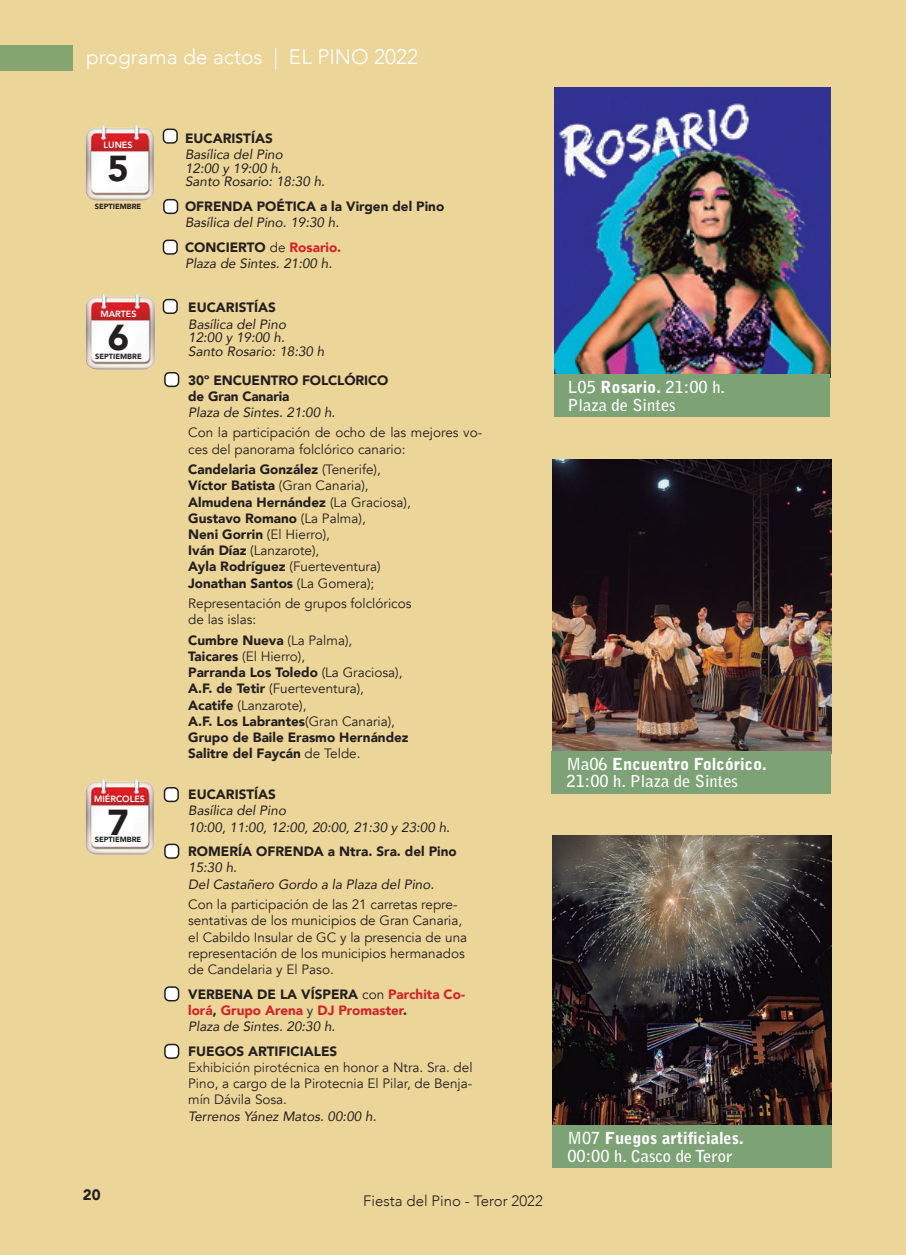
<style>
.page{position:relative;width:906px;height:1255px;background:#fff}
.page>*{position:absolute;margin:0;border:0;box-sizing:border-box;transform-origin:0 0}
.t1{font:900 36px "Avenir";color:#231f20}
.t2{font:300 21px "Avenir";color:#fff}
.t3{font:700 16.5px "Bell Gothic Std";color:#fff}
.t4{font:900 16.5px "Bell Gothic Std";color:#fff}
.t5{font:300 15px "Avenir";color:#231f20}
.t6{font:900 15px "Avenir";color:#231f20}
.t7{font:13.5px/16.2px "Avenir";color:#231f20}
.t8{font:900 13.5px "Avenir";color:#231f20}
.t9{font:italic 13.5px "Avenir";color:#231f20}
.t10{font:900 13.5px/16.2px "Avenir";color:#d1232a}
.t11{font:800 9px "Avenir";color:#fff}
.t12{font:900 7.5px "Avenir";color:#231f20}
.s1{font-weight:400}
.s2{color:#d1232a}
.s3{font-weight:900}
.s4{color:#231f20}
.s5{font-weight:400;color:#231f20}
.s6{font-weight:300}
.s7{font-weight:700}
</style>
<div class="page">
<div style="left:0;top:0;width:906px;height:1254px;background:#ecd598"></div>
<img style="left:85px;top:125px;width:69px;height:76px">
<div style="left:163px;top:129px;width:14px;height:14px;background:#fff;border-radius:4px"></div>
<div style="left:163px;top:128px;width:15px;height:16px;border:2px solid #231f20;border-radius:4px"></div>
<div style="left:163px;top:240px;width:14px;height:14px;background:#fff;border-radius:4px"></div>
<div style="left:163px;top:239px;width:15px;height:16px;border:2px solid #231f20;border-radius:4px"></div>
<div style="left:164px;top:200px;width:13px;height:13px;background:#fff;border-radius:4px"></div>
<div style="left:163px;top:199px;width:15px;height:15px;border:2px solid #231f20;border-radius:4px"></div>
<img style="left:85px;top:779px;width:69px;height:76px">
<img style="left:86px;top:294px;width:69px;height:76px">
<div style="left:163px;top:299px;width:14px;height:14px;background:#fff;border-radius:4px"></div>
<div style="left:163px;top:299px;width:15px;height:15px;border:2px solid #231f20;border-radius:4px"></div>
<div style="left:164px;top:787px;width:14px;height:14px;background:#fff;border-radius:4px"></div>
<div style="left:164px;top:787px;width:15px;height:15px;border:2px solid #231f20;border-radius:4px"></div>
<div style="left:165px;top:373px;width:13px;height:13px;background:#fff;border-radius:4px"></div>
<div style="left:164px;top:372px;width:15px;height:15px;border:2px solid #231f20;border-radius:4px"></div>
<div style="left:165px;top:844px;width:13px;height:14px;background:#fff;border-radius:4px"></div>
<div style="left:164px;top:843px;width:15px;height:15px;border:2px solid #231f20;border-radius:4px"></div>
<div style="left:165px;top:987px;width:13px;height:13px;background:#fff;border-radius:4px"></div>
<div style="left:164px;top:986px;width:15px;height:15px;border:2px solid #231f20;border-radius:4px"></div>
<div style="left:165px;top:1044px;width:13px;height:14px;background:#fff;border-radius:4px"></div>
<div style="left:164px;top:1043px;width:15px;height:15px;border:2px solid #231f20;border-radius:4px"></div>
<div style="left:0;top:46px;width:72px;height:25px;background:#84a470"></div>
<img style="left:554px;top:88px;width:277px;height:289px">
<div style="left:554px;top:374px;width:276px;height:42px;background:#7ca275"></div>
<img style="left:552px;top:460px;width:279px;height:293px">
<div style="left:551px;top:750px;width:279px;height:43px;background:#7ca275"></div>
<img style="left:552px;top:835px;width:279px;height:290px">
<div style="left:552px;top:1125px;width:279px;height:42px;background:#7ca275"></div>
<p class="t2" style="left:86px;top:44px;width:333px">programa de actos | EL PINO 2022</p>
<p class="t11" style="left:103px;top:138px;width:30px">LUNES</p>
<p class="t1" style="left:107px;top:138px;width:23px">5</p>
<p class="t12" style="left:95px;top:200px;width:48px">SEPTIEMBRE</p>
<p class="t11" style="left:100px;top:307px;width:38px">MARTES</p>
<p class="t12" style="left:95px;top:349px;width:48px">SEPTIEMBRE</p>
<p class="t1" style="left:108px;top:306px;width:23px">6</p>
<p class="t11" style="left:94px;top:792px;width:53px">MIÉRCOLES</p>
<p class="t12" style="left:95px;top:832px;width:48px">SEPTIEMBRE</p>
<p class="t1" style="left:107px;top:791px;width:23px">7</p>
<p class="t6" style="left:83px;top:1181px;width:19px">20</p>
<p class="t8" style="left:185px;top:127px;width:89px">EUCARISTÍAS</p>
<p class="t9" style="left:185px;top:146px;width:99px">Basílica del Pino</p>
<p class="t9" style="left:185px;top:160px;width:98px">12:00 y 19:00 h.</p>
<p class="t9" style="left:185px;top:173px;width:141px">Santo Rosario: 18:30 h.</p>
<p class="t8" style="left:185px;top:195px;width:261px">OFRENDA POÉTICA a la Virgen del Pino</p>
<p class="t9" style="left:185px;top:214px;width:156px">Basílica del Pino. 19:30 h.</p>
<p class="t8" style="left:185px;top:236px;width:158px">CONCIERTO <span class="s1">de</span> <span class="s2">Rosario.</span></p>
<p class="t9" style="left:185px;top:255px;width:149px">Plaza de Sintes. 21:00 h.</p>
<p class="t8" style="left:188px;top:296px;width:89px">EUCARISTÍAS</p>
<p class="t9" style="left:188px;top:315px;width:99px">Basílica del Pino</p>
<p class="t9" style="left:188px;top:329px;width:98px">12:00 y 19:00 h.</p>
<p class="t9" style="left:188px;top:342px;width:138px">Santo Rosario: 18:30 h</p>
<p class="t8" style="left:188px;top:368px;width:202px">30º ENCUENTRO FOLCLÓRICO</p>
<p class="t8" style="left:188px;top:384px;width:103px">de Gran Canaria</p>
<p class="t9" style="left:188px;top:404px;width:149px">Plaza de Sintes. 21:00 h.</p>
<p class="t7" style="left:188px;top:425px;width:296px">Con la participación de ocho de las mejores vo&shy;ces del panorama folclórico canario:</p>
<p class="t8" style="left:188px;top:458px;width:194px">Candelaria González <span class="s1">(Tenerife),</span></p>
<p class="t7" style="left:188px;top:478px;width:182px"><span class="s3">Víctor Batista</span> (Gran Canaria),</p>
<p class="t8" style="left:188px;top:490px;width:224px">Almudena Hernández <span class="s1">(La Graciosa),</span></p>
<p class="t8" style="left:188px;top:506px;width:179px">Gustavo Romano <span class="s1">(La Palma),</span></p>
<p class="t7" style="left:188px;top:526px;width:143px"><span class="s3">Neni Gorrin</span> (El Hierro),</p>
<p class="t7" style="left:188px;top:542px;width:133px"><span class="s3">Iván Díaz</span> (Lanzarote),</p>
<p class="t7" style="left:188px;top:559px;width:194px"><span class="s3">Ayla Rodríguez</span> (Fuerteventura)</p>
<p class="t8" style="left:188px;top:571px;width:187px">Jonathan Santos <span class="s1">(La Gomera);</span></p>
<p class="t7" style="left:188px;top:595px;width:225px">Representación de grupos folclóricos</p>
<p class="t7" style="left:188px;top:611px;width:69px">de las islas:</p>
<p class="t8" style="left:188px;top:628px;width:166px">Cumbre Nueva <span class="s1">(La Palma),</span></p>
<p class="t7" style="left:188px;top:648px;width:118px"><span class="s3">Taicares</span> (El Hierro),</p>
<p class="t8" style="left:188px;top:661px;width:216px">Parranda Los Toledo <span class="s1">(La Graciosa),</span></p>
<p class="t7" style="left:188px;top:680px;width:177px"><span class="s3">A.F. de Tetir</span> (Fuerteventura),</p>
<p class="t7" style="left:188px;top:697px;width:120px"><span class="s3">Acatife</span> (Lanzarote),</p>
<p class="t8" style="left:188px;top:709px;width:208px">A.F. Los Labrantes<span class="s1">(Gran Canaria),</span></p>
<p class="t8" style="left:188px;top:725px;width:222px">Grupo de Baile Erasmo Hernández</p>
<p class="t8" style="left:188px;top:742px;width:174px">Salitre del Faycán <span class="s1">de Telde.</span></p>
<p class="t8" style="left:188px;top:782px;width:89px">EUCARISTÍAS</p>
<p class="t9" style="left:188px;top:802px;width:99px">Basílica del Pino</p>
<p class="t9" style="left:188px;top:818px;width:263px">10:00, 11:00, 12:00, 20:00, 21:30 y 23:00 h.</p>
<p class="t8" style="left:188px;top:840px;width:270px">ROMERÍA OFRENDA a Ntra. Sra. del Pino</p>
<p class="t9" style="left:188px;top:859px;width:50px">15:30 h.</p>
<p class="t9" style="left:188px;top:875px;width:247px">Del Castañero Gordo a la Plaza del Pino.</p>
<p class="t7" style="left:188px;top:896px;width:280px">Con la participación de las 21 carretas repre&shy;sentativas de los municipios de Gran Canaria, el Cabildo Insular de GC y la presencia de una representación de los municipios hermanados de Candelaria y El Paso.</p>
<p class="t10" style="left:188px;top:985px;width:278px"><span class="s4">VERBENA DE LA VÍSPERA</span> <span class="s5">con</span> Parchita Co&shy;lorá<span class="s4">,</span> Grupo Arena <span class="s5">y</span> DJ Promaster<span class="s4">.</span></p>
<p class="t9" style="left:188px;top:1018px;width:149px">Plaza de Sintes. 20:30 h.</p>
<p class="t8" style="left:188px;top:1039px;width:150px">FUEGOS ARTIFICIALES</p>
<p class="t7" style="left:188px;top:1059px;width:286px;text-align:justify"><span class="s6">Exhibición pirotécnica</span> en honor a Ntra. Sra. del Pino, a cargo de la Pirotecnia El Pilar, de Benja&shy;mín Dávila Sosa.</p>
<p class="t9" style="left:188px;top:1107px;width:190px">Terrenos Yánez Matos. 00:00 h.</p>
<p class="t5" style="left:363px;top:1192px;width:181px">Fiesta del Pino - Teror 2022</p>
<p class="t3" style="left:567px;top:377px;width:159px">L05 <span class="s3">Rosario.</span> 21:00 h.</p>
<p class="t3" style="left:567px;top:395px;width:110px">Plaza de Sintes</p>
<p class="t4" style="left:566px;top:754px;width:202px"><span class="s7">Ma06</span> Encuentro Folcórico.</p>
<p class="t3" style="left:566px;top:771px;width:173px">21:00 h. Plaza de Sintes</p>
<p class="t4" style="left:567px;top:1128px;width:178px"><span class="s7">M07</span> Fuegos artificiales.</p>
<p class="t3" style="left:567px;top:1145px;width:167px">00:00 h. Casco de Teror</p>
</div>
